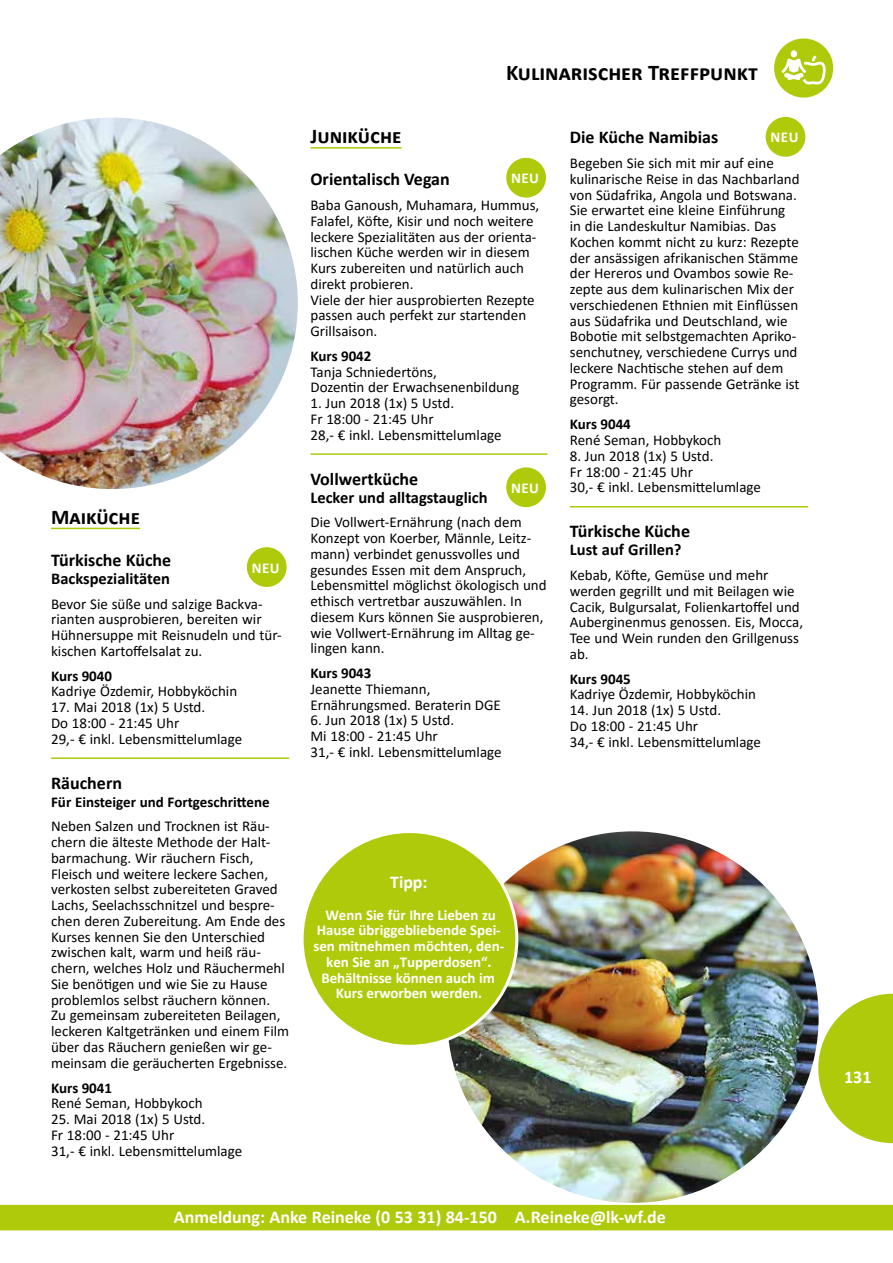
<style>
.page{position:relative;width:893px;height:1263px;background:#fff}
.page>*{position:absolute;margin:0;border:0;box-sizing:border-box;transform-origin:0 0}
.t1{font:700 22.5px "Calibri";color:#000}
.t2{font:700 21px "Calibri";color:#000}
.t3{font:700 18px "Calibri";letter-spacing:-.01em;color:#000}
.t4{font:700 18px "Calibri";color:#fff}
.t5{font:18px "Calibri";color:#fff}
.t6{font:700 16.5px "Calibri";color:#000}
.t7{font:15px/15.8px "Calibri";color:#000}
.t8{font:700 15px/15.8px "Calibri";letter-spacing:-.005em;color:#fff;text-align:center}
.t9{font:700 15px "Calibri";color:#000}
</style>
<div class="page">
<div style="left:0;top:1205px;width:893px;height:25px;background:#afca0b"></div>
<svg style="left:818px;top:994px;width:75px;height:149px"></svg>
<div style="left:774px;top:38px;width:59px;height:60px;background:#afca0b;border-radius:50%"></div>
<div style="left:791px;top:50px;width:6px;height:7px;background:#fff;border-radius:50%"></div>
<svg style="left:781px;top:56px;width:45px;height:28px"></svg>
<hr style="left:51px;top:528px;width:89px;height:1px;background:#afca0b">
<hr style="left:51px;top:757px;width:238px;height:2px;background:#afca0b">
<div style="left:247px;top:547px;width:40px;height:40px;background:#afca0b;border-radius:50%"></div>
<hr style="left:310px;top:147px;width:92px;height:2px;background:#afca0b">
<hr style="left:310px;top:453px;width:237px;height:2px;background:#afca0b">
<div style="left:506px;top:158px;width:40px;height:40px;background:#afca0b;border-radius:50%"></div>
<div style="left:506px;top:467px;width:40px;height:40px;background:#afca0b;border-radius:50%"></div>
<hr style="left:570px;top:506px;width:238px;height:1px;background:#afca0b">
<div style="left:766px;top:117px;width:39px;height:40px;background:#afca0b;border-radius:50%"></div>
<img style="left:446px;top:830px;width:374px;height:374px;border-radius:187px">
<img style="left:0;top:117px;width:298px;height:372px">
<div style="left:302px;top:831px;width:215px;height:215px;background:#afca0b;border-radius:50%"></div>
<h2 class="t2" style="left:51px;top:502px;width:90px">Maiküche</h2>
<p class="t3" style="left:51px;top:547px;width:122px">Türkische Küche</p>
<p class="t8" style="left:252px;top:559px;width:30px">NEU</p>
<p class="t6" style="left:51px;top:567px;width:120px">Backspezialitäten</p>
<p class="t7" style="left:51px;top:595px;width:232px">Bevor Sie süße und salzige Backva&shy;rianten ausprobieren, bereiten wir Hühnersuppe mit Reisnudeln und tür&shy;kischen Kartoffelsalat zu.</p>
<p class="t9" style="left:51px;top:665px;width:63px">Kurs 9040</p>
<p class="t7" style="left:51px;top:683px;width:188px">Kadriye Özdemir, Hobbyköchin</p>
<p class="t7" style="left:51px;top:699px;width:193px">17. Mai 2018 (1x) 5 Ustd.<br>Do 18:00 - 21:45 Uhr<br>29,- € inkl. Lebensmittelumlage</p>
<p class="t3" style="left:51px;top:770px;width:72px">Räuchern</p>
<p class="t9" style="left:51px;top:791px;width:220px">Für Einsteiger und Fortgeschrittene</p>
<p class="t7" style="left:51px;top:818px;width:240px">Neben Salzen und Trocknen ist Räu&shy;chern die älteste Methode der Halt&shy;barmachung. Wir räuchern Fisch, Fleisch und weitere leckere Sachen, verkosten selbst zubereiteten Graved Lachs, Seelachsschnitzel und bespre&shy;chen deren Zubereitung. Am Ende des Kurses kennen Sie den Unterschied zwischen kalt, warm und heiß räu&shy;chern, welches Holz und Räuchermehl Sie benötigen und wie Sie zu Hause problemlos selbst räuchern können.<br>Zu gemeinsam zubereiteten Beilagen, leckeren Kaltgetränken und einem Film über das Räuchern genießen wir ge&shy;meinsam die geräucherten Ergebnisse.</p>
<p class="t9" style="left:51px;top:1077px;width:63px">Kurs 9041</p>
<p class="t7" style="left:51px;top:1095px;width:153px">René Seman, Hobbykoch</p>
<p class="t7" style="left:51px;top:1111px;width:193px">25. Mai 2018 (1x) 5 Ustd.<br>Fr 18:00 - 21:45 Uhr<br>31,- € inkl. Lebensmittelumlage</p>
<h1 class="t1" style="left:506px;top:57px;width:253px">Kulinarischer Treffpunkt</h1>
<h2 class="t2" style="left:310px;top:121px;width:93px">Juniküche</h2>
<p class="t3" style="left:310px;top:167px;width:141px">Orientalisch Vegan</p>
<p class="t8" style="left:511px;top:170px;width:30px">NEU</p>
<p class="t7" style="left:310px;top:197px;width:230px">Baba Ganoush, Muhamara, Hummus,<br>Falafel, Köfte, Kisir und noch weitere leckere Spezialitäten aus der orienta&shy;lischen Küche werden wir in diesem<br>Kurs zubereiten und natürlich auch direkt probieren.<br>Viele der hier ausprobierten Rezepte passen auch perfekt zur startenden<br>Grillsaison.</p>
<p class="t9" style="left:310px;top:345px;width:63px">Kurs 9042</p>
<p class="t7" style="left:310px;top:363px;width:210px">Tanja Schniedertöns,<br>Dozentin der Erwachsenenbildung</p>
<p class="t7" style="left:310px;top:395px;width:193px">1. Jun 2018 (1x) 5 Ustd.<br>Fr 18:00 - 21:45 Uhr<br>28,- € inkl. Lebensmittelumlage</p>
<p class="t3" style="left:310px;top:466px;width:109px">Vollwertküche</p>
<p class="t8" style="left:511px;top:479px;width:30px">NEU</p>
<p class="t6" style="left:310px;top:485px;width:179px">Lecker und alltagstauglich</p>
<p class="t7" style="left:310px;top:514px;width:238px">Die Vollwert-Ernährung (nach dem Konzept von Koerber, Männle, Leitz&shy;mann) verbindet genussvolles und gesundes Essen mit dem Anspruch, Lebensmittel möglichst ökologisch und ethisch vertretbar auszuwählen. In diesem Kurs können Sie ausprobieren, wie Vollwert-Ernährung im Alltag ge&shy;lingen kann.</p>
<p class="t9" style="left:310px;top:662px;width:63px">Kurs 9043</p>
<p class="t7" style="left:310px;top:681px;width:192px">Jeanette Thiemann,<br>Ernährungsmed. Beraterin DGE</p>
<p class="t7" style="left:310px;top:712px;width:193px">6. Jun 2018 (1x) 5 Ustd.<br>Mi 18:00 - 21:45 Uhr<br>31,- € inkl. Lebensmittelumlage</p>
<p class="t3" style="left:570px;top:125px;width:150px">Die Küche Namibias</p>
<p class="t8" style="left:770px;top:129px;width:30px">NEU</p>
<p class="t7" style="left:570px;top:155px;width:231px">Begeben Sie sich mit mir auf eine kulinarische Reise in das Nachbarland von Südafrika, Angola und Botswana.<br>Sie erwartet eine kleine Einführung in die Landeskultur Namibias. Das Kochen kommt nicht zu kurz: Rezepte der ansässigen afrikanischen Stämme der Hereros und Ovambos sowie Re&shy;zepte aus dem kulinarischen Mix der verschiedenen Ethnien mit Einflüssen aus Südafrika und Deutschland, wie Bobotie mit selbstgemachten Apriko&shy;senchutney, verschiedene Currys und leckere Nachtische stehen auf dem Programm. Für passende Getränke ist gesorgt.</p>
<p class="t9" style="left:570px;top:414px;width:63px">Kurs 9044</p>
<p class="t7" style="left:570px;top:432px;width:153px">René Seman, Hobbykoch</p>
<p class="t7" style="left:570px;top:447px;width:193px">8. Jun 2018 (1x) 5 Ustd.<br>Fr 18:00 - 21:45 Uhr<br>30,- € inkl. Lebensmittelumlage</p>
<p class="t3" style="left:570px;top:518px;width:122px">Türkische Küche</p>
<p class="t6" style="left:570px;top:538px;width:113px">Lust auf Grillen?</p>
<p class="t7" style="left:570px;top:567px;width:235px">Kebab, Köfte, Gemüse und mehr werden gegrillt und mit Beilagen wie<br>Cacik, Bulgursalat, Folienkartoffel und<br>Auberginenmus genossen. Eis, Mocca,<br>Tee und Wein runden den Grillgenuss ab.</p>
<p class="t9" style="left:570px;top:668px;width:63px">Kurs 9045</p>
<p class="t7" style="left:570px;top:686px;width:188px">Kadriye Özdemir, Hobbyköchin</p>
<p class="t7" style="left:570px;top:702px;width:193px">14. Jun 2018 (1x) 5 Ustd.<br>Do 18:00 - 21:45 Uhr<br>34,- € inkl. Lebensmittelumlage</p>
<p class="t4" style="left:390px;top:869px;width:39px">Tipp:</p>
<p class="t8" style="left:313px;top:906px;width:192px">Wenn Sie für Ihre Lieben zu<br>Hause übriggebliebende Spei&shy;sen mitnehmen möchten, den&shy;ken Sie an „Tupperdosen“.<br>Behältnisse können auch im<br>Kurs erworben werden.</p>
<p class="t4" style="left:174px;top:1204px;width:493px">Anmeldung: Anke Reineke (0 53 31) 84-150 A.Reineke@lk-wf.de</p>
<p class="t4" style="left:844px;top:1064px;width:29px">131</p>
<p class="t5" style="left:835px;top:1067px;width:29px">131</p>
</div>
